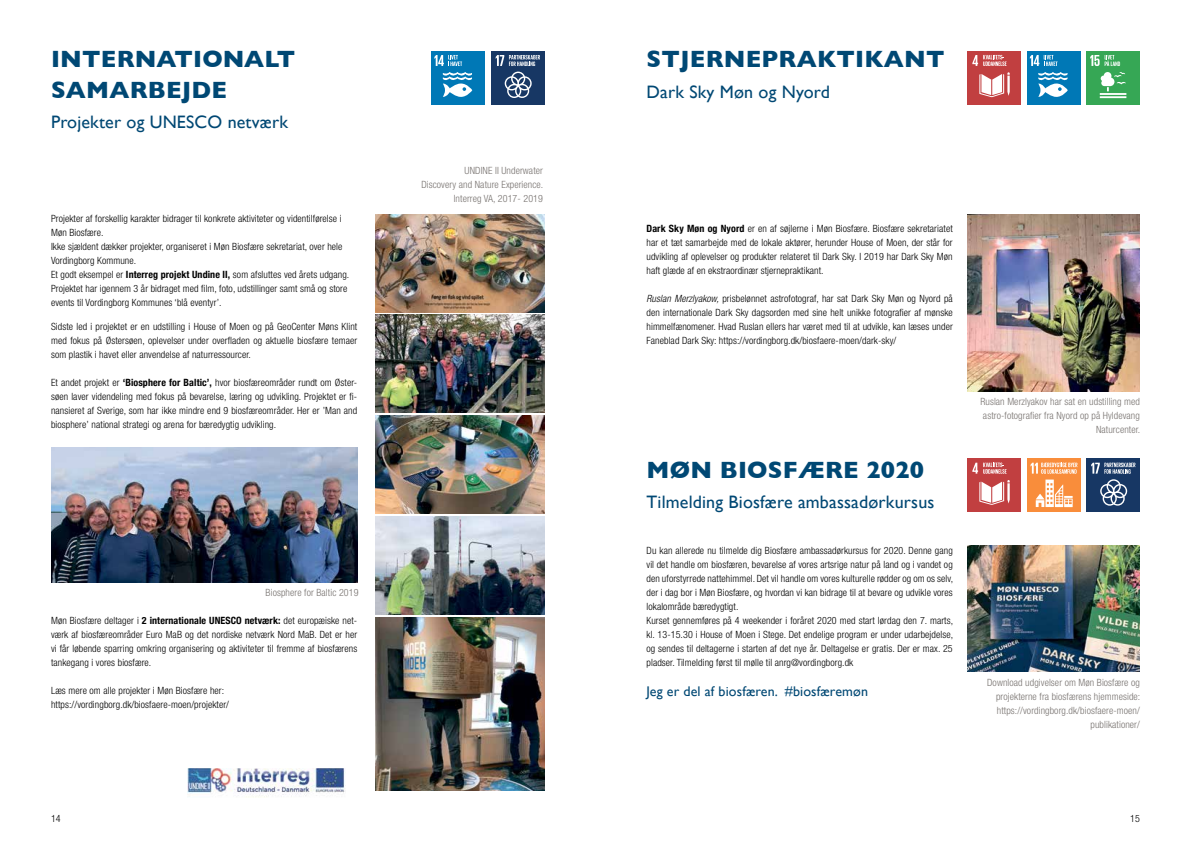
<style>
.page{position:relative;width:1191px;height:842px;background:#fff}
.page>*{position:absolute;margin:0;border:0;box-sizing:border-box;transform-origin:0 0}
.t1{font:700 24px/30px "Gill Sans";letter-spacing:.01em;color:#004874}
.t2{font:18px "Gill Sans";letter-spacing:.01em;color:#004874}
.t3{font:14px "Gill Sans";letter-spacing:.01em;color:#004874}
.t4{font:300 condensed 10px/14px "Helvetica Neue";letter-spacing:.01em;color:#000;text-align:justify}
.t5{font:300 condensed 10px/14px "Helvetica Neue";letter-spacing:.01em;color:#787370;text-align:right}
.s1{font-weight:700}
.s2{font-style:italic}
</style>
<div class="page">
<img style="left:967px;top:214px;width:173px;height:177px">
<img style="left:376px;top:214px;width:168px;height:98px">
<img style="left:376px;top:315px;width:168px;height:98px">
<img style="left:376px;top:416px;width:168px;height:98px">
<img style="left:376px;top:517px;width:168px;height:98px">
<img style="left:967px;top:545px;width:173px;height:126px">
<img style="left:187px;top:769px;width:158px;height:28px">
<img style="left:376px;top:618px;width:168px;height:173px">
<div style="left:432px;top:51px;width:53px;height:53px;background:#0078b6"></div>
<svg style="left:443px;top:72px;width:29px;height:25px"></svg>
<svg style="left:434px;top:55px;width:28px;height:11px"></svg>
<div style="left:1027px;top:51px;width:53px;height:53px;background:#0078b6"></div>
<svg style="left:1038px;top:72px;width:29px;height:25px"></svg>
<svg style="left:1030px;top:55px;width:27px;height:11px"></svg>
<div style="left:1027px;top:459px;width:53px;height:53px;background:#f98d3b"></div>
<svg style="left:1035px;top:480px;width:37px;height:27px"></svg>
<svg style="left:1030px;top:463px;width:47px;height:11px"></svg>
<div style="left:967px;top:51px;width:53px;height:53px;background:#c13f40"></div>
<svg style="left:979px;top:72px;width:30px;height:25px"></svg>
<svg style="left:972px;top:55px;width:34px;height:11px"></svg>
<div style="left:967px;top:459px;width:53px;height:53px;background:#c13f40"></div>
<svg style="left:979px;top:480px;width:30px;height:25px"></svg>
<svg style="left:972px;top:463px;width:34px;height:11px"></svg>
<div style="left:491px;top:51px;width:53px;height:53px;background:#173764"></div>
<svg style="left:505px;top:72px;width:26px;height:26px"></svg>
<svg style="left:495px;top:55px;width:45px;height:11px"></svg>
<div style="left:1086px;top:51px;width:54px;height:53px;background:#36a755"></div>
<hr style="left:1099px;top:93px;width:27px;height:2px;background:#fff">
<hr style="left:1099px;top:96px;width:27px;height:2px;background:#fff">
<svg style="left:1100px;top:72px;width:25px;height:19px"></svg>
<svg style="left:1090px;top:55px;width:30px;height:11px"></svg>
<div style="left:1086px;top:459px;width:54px;height:53px;background:#173764"></div>
<svg style="left:1091px;top:463px;width:44px;height:43px"></svg>
<img style="left:51px;top:447px;width:306px;height:136px">
<h1 class="t1" style="left:51px;top:44px;width:246px">INTERNATIONALT<br>SAMARBEJDE</h1>
<h2 class="t2" style="left:51px;top:111px;width:238px">Projekter og UNESCO netværk</h2>
<p class="t4" style="left:51px;top:211px;width:300px;text-align:left">Projekter af forskellig karakter bidrager til konkrete aktiviteter og videntilførelse i Møn Biosfære.<br>Ikke sjældent dækker projekter, organiseret i Møn Biosfære sekretariat, over hele Vordingborg Kommune.<br>Et godt eksempel er <span class="s1">Interreg projekt Undine II,</span> som afsluttes ved årets udgang.<br>Projektet har igennem 3 år bidraget med film, foto, udstillinger samt små og store events til Vordingborg Kommunes ‘blå eventyr’.</p>
<p class="t4" style="left:51px;top:319px;width:308px">Sidste led i projektet er en udstilling i House of Moen og på GeoCenter Møns Klint med fokus på Østersøen, oplevelser under overfladen og aktuelle biosfære temaer som plastik i havet eller anvendelse af naturressourcer.</p>
<p class="t4" style="left:51px;top:375px;width:308px">Et andet projekt er <span class="s1">‘Biosphere for Baltic’,</span> hvor biosfæreområder rundt om Øster&shy;søen laver videndeling med fokus på bevarelse, læring og udvikling. Projektet er fi&shy;nansieret af Sverige, som har ikke mindre end 9 biosfæreområder. Her er ’Man and biosphere’ national strategi og arena for bæredygtig udvikling.</p>
<p class="t5" style="left:266px;top:585px;width:94px">Biosphere for Baltic 2019</p>
<p class="t4" style="left:51px;top:613px;width:308px">Møn Biosfære deltager i <span class="s1">2 internationale UNESCO netværk:</span> det europæiske net&shy;værk af biosfæreområder Euro MaB og det nordiske netværk Nord MaB. Det er her vi får løbende sparring omkring organisering og aktiviteter til fremme af biosfærens tankegang i vores biosfære.</p>
<p class="t4" style="left:51px;top:683px;width:179px">Læs mere om alle projekter i Møn Biosfære her: https://vordingborg.dk/biosfaere-moen/projekter/</p>
<p class="t5" style="left:421px;top:164px;width:123px">UNDINE II Underwater<br>Discovery and Nature Experience.<br>Interreg VA, 2017- 2019</p>
<h1 class="t1" style="left:646px;top:44px;width:299px">STJERNEPRAKTIKANT</h1>
<h2 class="t2" style="left:646px;top:81px;width:185px">Dark Sky Møn og Nyord</h2>
<p class="t4" style="left:646px;top:221px;width:308px"><span class="s1">Dark Sky Møn og Nyord</span> er en af søjlerne i Møn Biosfære. Biosfære sekretariatet har et tæt samarbejde med de lokale aktører, herunder House of Moen, der står for udvikling af oplevelser og produkter relateret til Dark Sky. I 2019 har Dark Sky Møn haft glæde af en ekstraordinær stjernepraktikant.</p>
<p class="t4" style="left:646px;top:291px;width:308px"><span class="s2">Ruslan Merzlyakow,</span> prisbelønnet astrofotograf, har sat Dark Sky Møn og Nyord på den internationale Dark Sky dagsorden med sine helt unikke fotografier af mønske himmelfænomener. Hvad Ruslan ellers har været med til at udvikle, kan læses under Faneblad Dark Sky: https://vordingborg.dk/biosfaere-moen/dark-sky/</p>
<h1 class="t1" style="left:646px;top:454px;width:279px">MØN BIOSFÆRE 2020</h1>
<h2 class="t2" style="left:646px;top:491px;width:289px">Tilmelding Biosfære ambassadørkursus</h2>
<p class="t4" style="left:646px;top:543px;width:308px;text-align:left">Du kan allerede nu tilmelde dig Biosfære ambassadørkursus for 2020. Denne gang vil det handle om biosfæren, bevarelse af vores artsrige natur på land og i vandet og den uforstyrrede nattehimmel. Det vil handle om vores kulturelle rødder og om os selv, der i dag bor i Møn Biosfære, og hvordan vi kan bidrage til at bevare og udvikle vores lokalområde bæredygtigt.<br>Kurset gennemføres på 4 weekender i foråret 2020 med start lørdag den 7. marts, kl. 13-15.30 i House of Moen i Stege. Det endelige program er under udarbejdelse, og sendes til deltagerne i starten af det nye år. Deltagelse er gratis. Der er max. 25 pladser. Tilmelding først til mølle til anrg@vordingborg.dk</p>
<h3 class="t3" style="left:646px;top:683px;width:223px">Jeg er del af biosfæren. #biosfæremøn</h3>
<p class="t5" style="left:980px;top:394px;width:161px">Ruslan Merzlyakov har sat en udstilling med astro-fotografier fra Nyord op på Hyldevang<br>Naturcenter.</p>
<p class="t5" style="left:987px;top:676px;width:155px">Download udgivelser om Møn Biosfære og projekterne fra biosfærens hjemmeside: https://vordingborg.dk/biosfaere-moen/ publikationer/</p>
<p class="t4" style="left:51px;top:811px;width:11px">14</p>
<p class="t4" style="left:1130px;top:811px;width:11px">15</p>
</div>
